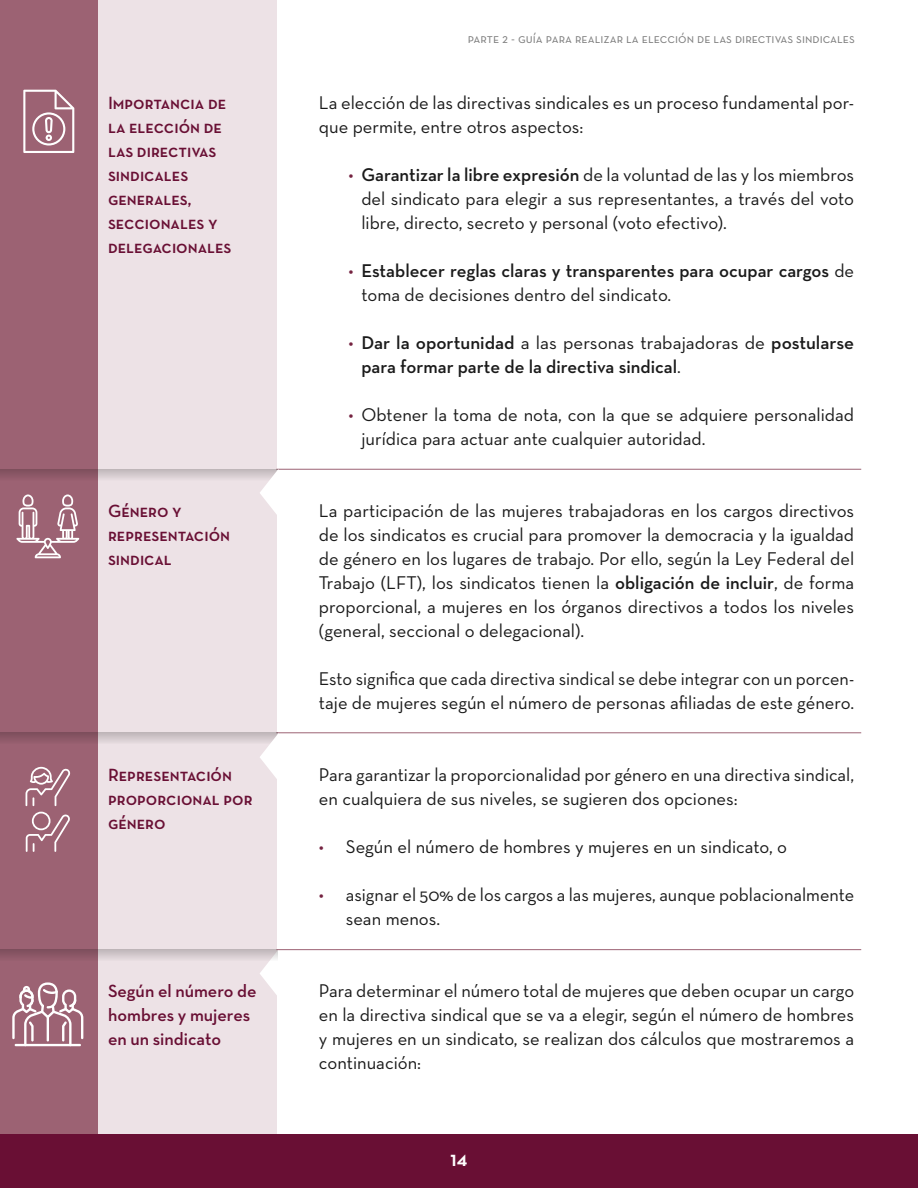
<style>
.page{position:relative;width:918px;height:1188px;background:#fff}
.page>*{position:absolute;margin:0;border:0;box-sizing:border-box;transform-origin:0 0}
.t1{font:18.75px/24px "Neutra Text";color:#1a1a1a}
.t2{font:600 18.75px/24px "Neutra Text";color:#1a1a1a}
.t3{font:18px/24px "Neutra Text TF Demi SC";color:#690f34}
.t4{font:600 18px/24px "Neutra Text TF";color:#690f34}
.t5{font:16.5px "Neutra Text Bold Alt";color:#fff}
.t6{font:13.5px "Neutra Text Book SC";color:#808080}
.s1{color:#752341}
.s2{font-weight:600}
.s3{font-weight:400;color:#752341}
.s4{font-weight:400}
</style>
<div class="page">
<div style="left:0;top:1134px;width:918px;height:54px;background:#690f34"></div>
<div style="left:0;top:0;width:276px;height:1134px;background:#ede2e6"></div>
<div style="left:0;top:0;width:98px;height:1134px;background:#9c6273"></div>
<hr style="left:276px;top:469px;width:585px;height:1px;background:#9c6273">
<hr style="left:276px;top:732px;width:585px;height:1px;background:#9c6273">
<svg style="left:23px;top:90px;width:51px;height:63px"></svg>
<svg style="left:0;top:469px;width:260px;height:10px"></svg>
<svg style="left:0;top:733px;width:260px;height:9px"></svg>
<svg style="left:260px;top:469px;width:19px;height:48px"></svg>
<svg style="left:260px;top:733px;width:19px;height:48px"></svg>
<svg style="left:260px;top:950px;width:19px;height:47px"></svg>
<svg style="left:16px;top:495px;width:63px;height:63px"></svg>
<svg style="left:12px;top:982px;width:71px;height:64px"></svg>
<svg style="left:26px;top:767px;width:45px;height:39px"></svg>
<svg style="left:26px;top:812px;width:44px;height:40px"></svg>
<svg style="left:0;top:949px;width:277px;height:12px"></svg>
<hr style="left:276px;top:949px;width:585px;height:1px;background:#9c6273">
<p class="t6" style="left:468px;top:30px;width:389px">parte 2 - guía para realizar la elección de las directivas sindicales</p>
<p class="t3" style="left:108px;top:91px;width:125px">Importancia de la elección de las directivas sindicales generales, seccionales y delegacionales</p>
<p class="t1" style="left:319px;top:90px;width:537px">La elección de las directivas sindicales es un proceso fundamental por&shy;que permite, entre otros aspectos:</p>
<p class="t1" style="left:361px;top:162px;width:494px;text-align:justify;text-indent:-13px"><span class="s1">•</span> <span class="s2">Garantizar la libre expresión</span> de la voluntad de las y los miembros del sindicato para elegir a sus representantes, a través del voto libre, directo, secreto y personal (voto efectivo).</p>
<p class="t2" style="left:361px;top:258px;width:494px;text-indent:-13px"><span class="s3">•</span> Establecer reglas claras y transparentes para ocupar cargos <span class="s4">de toma de decisiones dentro del sindicato.</span></p>
<p class="t2" style="left:361px;top:330px;width:494px;text-indent:-13px"><span class="s3">•</span> Dar la oportunidad <span class="s4">a las personas trabajadoras de</span> postularse para formar parte de la directiva sindical<span class="s4">.</span></p>
<p class="t1" style="left:361px;top:402px;width:494px;text-indent:-13px"><span class="s1">•</span> Obtener la toma de nota, con la que se adquiere personalidad jurídica para actuar ante cualquier autoridad.</p>
<p class="t3" style="left:108px;top:499px;width:124px">Género y representación sindical</p>
<p class="t1" style="left:319px;top:498px;width:537px;text-align:justify">La participación de las mujeres trabajadoras en los cargos directivos de los sindicatos es crucial para promover la democracia y la igualdad de género en los lugares de trabajo. Por ello, según la Ley Federal del Trabajo (LFT), los sindicatos tienen la <span class="s2">obligación de incluir</span>, de forma proporcional, a mujeres en los órganos directivos a todos los niveles (general, seccional o delegacional).</p>
<p class="t1" style="left:319px;top:666px;width:537px">Esto significa que cada directiva sindical se debe integrar con un porcen&shy;taje de mujeres según el número de personas afiliadas de este género.</p>
<p class="t3" style="left:108px;top:763px;width:146px">Representación proporcional por género</p>
<p class="t1" style="left:319px;top:762px;width:537px">Para garantizar la proporcionalidad por género en una directiva sindical, en cualquiera de sus niveles, se sugieren dos opciones:</p>
<p class="t1" style="left:319px;top:834px;width:470px"><span class="s1">•</span> Según el número de hombres y mujeres en un sindicato, o</p>
<p class="t1" style="left:346px;top:882px;width:510px;text-indent:-27px"><span class="s1">•</span> asignar el 50% de los cargos a las mujeres, aunque poblacionalmente sean menos.</p>
<p class="t4" style="left:108px;top:979px;width:150px">Según el número de hombres y mujeres en un sindicato</p>
<p class="t1" style="left:319px;top:978px;width:537px;text-align:justify">Para determinar el número total de mujeres que deben ocupar un cargo en la directiva sindical que se va a elegir, según el número de hombres y mujeres en un sindicato, se realizan dos cálculos que mostraremos a continuación:</p>
<p class="t5" style="left:451px;top:1150px;width:18px">14</p>
</div>
